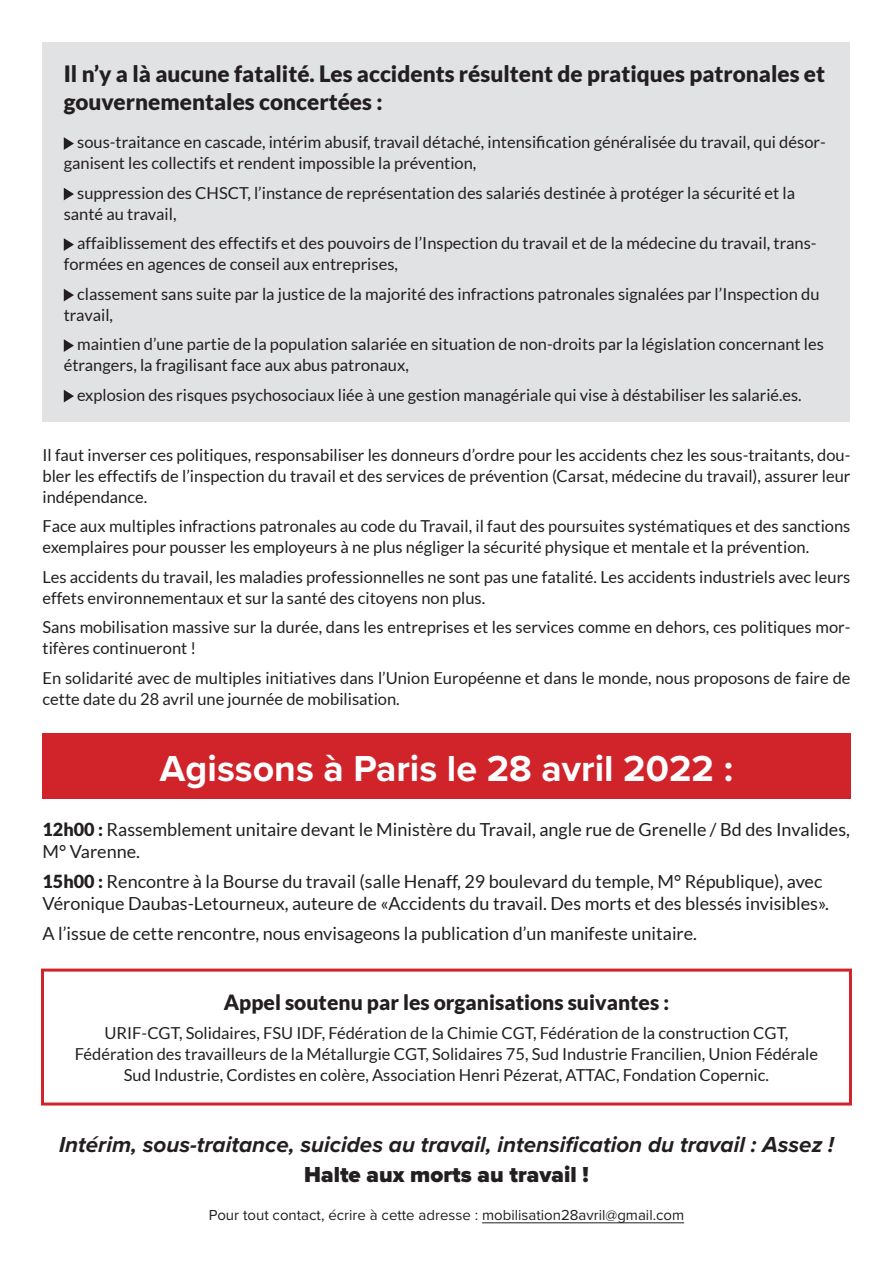
<style>
.page{position:relative;width:893px;height:1263px;background:#fff}
.page>*{position:absolute;margin:0;border:0;box-sizing:border-box;transform-origin:0 0}
.t1{font:700 37.5px "Proxima Nova";color:#fff}
.t2{font:900 22.5px/28.5px "Lato";color:#231f20}
.t3{font:italic 700 22.5px "Proxima Nova";color:#231f20}
.t4{font:900 22.5px "Proxima Nova";color:#231f20}
.t5{font:900 21px "Lato";color:#231f20}
.t6{font:18px/21.6px "Lato";color:#231f20}
.t7{font:16.5px/21px "Lato";color:#231f20}
.t8{font:15px "Proxima Nova";color:#231f20}
.s1{font-weight:900}
</style>
<div class="page">
<hr style="left:482px;top:1222px;width:202px;height:1px;background:#231f20">
<div style="left:43px;top:43px;width:807px;height:379px;background:#e1e2e4"></div>
<svg style="left:64px;top:137px;width:10px;height:13px"></svg>
<svg style="left:64px;top:188px;width:10px;height:12px"></svg>
<svg style="left:64px;top:238px;width:10px;height:13px"></svg>
<svg style="left:64px;top:289px;width:10px;height:12px"></svg>
<svg style="left:64px;top:339px;width:10px;height:13px"></svg>
<svg style="left:64px;top:390px;width:10px;height:12px"></svg>
<div style="left:41px;top:968px;width:811px;height:137px;border:3px solid #d1232a"></div>
<div style="left:42px;top:733px;width:808px;height:66px;background:#d1232a"></div>
<h2 class="t2" style="left:64px;top:59px;width:763px">Il n’y a là aucune fatalité. Les accidents résultent de pratiques patronales et gouvernementales concertées :</h2>
<p class="t7" style="left:64px;top:132px;width:764px;text-indent:13px">sous-traitance en cascade, intérim abusif, travail détaché, intensification généralisée du travail, qui désor&shy;ganisent les collectifs et rendent impossible la prévention,</p>
<p class="t7" style="left:64px;top:182px;width:733px;text-indent:13px">suppression des CHSCT, l’instance de représentation des salariés destinée à protéger la sécurité et la santé au travail,</p>
<p class="t7" style="left:64px;top:233px;width:754px;text-indent:13px">affaiblissement des effectifs et des pouvoirs de l’Inspection du travail et de la médecine du travail, trans&shy;formées en agences de conseil aux entreprises,</p>
<p class="t7" style="left:64px;top:283px;width:757px;text-indent:13px">classement sans suite par la justice de la majorité des infractions patronales signalées par l’Inspection du travail,</p>
<p class="t7" style="left:64px;top:334px;width:762px;text-indent:13px">maintien d’une partie de la population salariée en situation de non-droits par la législation concernant les étrangers, la fragilisant face aux abus patronaux,</p>
<p class="t7" style="left:77px;top:384px;width:726px">explosion des risques psychosociaux liée à une gestion managériale qui vise à déstabiliser les salarié.es.</p>
<p class="t7" style="left:43px;top:444px;width:809px;text-align:justify">Il faut inverser ces politiques, responsabiliser les donneurs d’ordre pour les accidents chez les sous-traitants, dou&shy;bler les effectifs de l’inspection du travail et des services de prévention (Carsat, médecine du travail), assurer leur indépendance.</p>
<p class="t7" style="left:43px;top:516px;width:809px">Face aux multiples infractions patronales au code du Travail, il faut des poursuites systématiques et des sanctions exemplaires pour pousser les employeurs à ne plus négliger la sécurité physique et mentale et la prévention.</p>
<p class="t7" style="left:43px;top:566px;width:809px">Les accidents du travail, les maladies professionnelles ne sont pas une fatalité. Les accidents industriels avec leurs effets environnementaux et sur la santé des citoyens non plus.</p>
<p class="t7" style="left:43px;top:617px;width:809px">Sans mobilisation massive sur la durée, dans les entreprises et les services comme en dehors, ces politiques mor&shy;tifères continueront !</p>
<p class="t7" style="left:43px;top:667px;width:809px">En solidarité avec de multiples initiatives dans l’Union Européenne et dans le monde, nous proposons de faire de cette date du 28 avril une journée de mobilisation.</p>
<h1 class="t1" style="left:160px;top:740px;width:575px">Agissons à Paris le 28 avril 2022 :</h1>
<p class="t6" style="left:43px;top:819px;width:809px"><span class="s1">12h00 :</span> Rassemblement unitaire devant le Ministère du Travail, angle rue de Grenelle / Bd des Invalides,<br>M° Varenne.</p>
<p class="t6" style="left:43px;top:870px;width:788px"><span class="s1">15h00 :</span> Rencontre à la Bourse du travail (salle Henaff, 29 boulevard du temple, M° République), avec<br>Véronique Daubas-Letourneux, auteure de «Accidents du travail. Des morts et des blessés invisibles».</p>
<p class="t6" style="left:43px;top:922px;width:656px">A l’issue de cette rencontre, nous envisageons la publication d’un manifeste unitaire.</p>
<p class="t5" style="left:224px;top:990px;width:447px">Appel soutenu par les organisations suivantes :</p>
<p class="t7" style="left:75px;top:1023px;width:745px;text-align:center">URIF-CGT, Solidaires, FSU IDF, Fédération de la Chimie CGT, Fédération de la construction CGT,<br>Fédération des travailleurs de la Métallurgie CGT, Solidaires 75, Sud Industrie Francilien, Union Fédérale<br>Sud Industrie, Cordistes en colère, Association Henri Pézerat, ATTAC, Fondation Copernic.</p>
<h2 class="t3" style="left:59px;top:1128px;width:776px">Intérim, sous-traitance, suicides au travail, intensification du travail : Assez !</h2>
<h2 class="t4" style="left:304px;top:1158px;width:286px">Halte aux morts au travail !</h2>
<p class="t8" style="left:209px;top:1204px;width:477px">Pour tout contact, écrire à cette adresse : mobilisation28avril@gmail.com</p>
</div>
